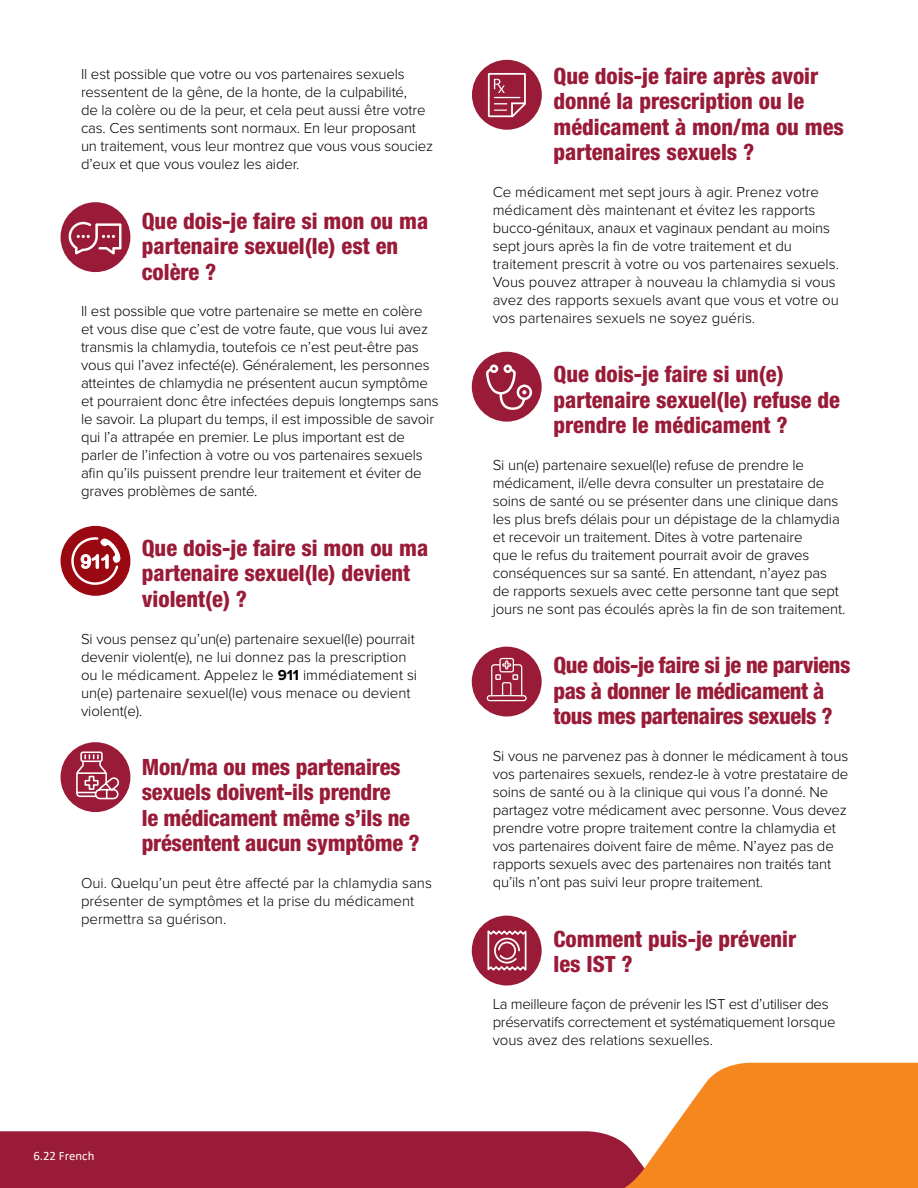
<style>
.page{position:relative;width:918px;height:1188px;background:#fff}
.page>*{position:absolute;margin:0;border:0;box-sizing:border-box;transform-origin:0 0}
.t1{font:800 condensed 22.5px/25.5px "Helvetica Neue LT Std";color:#991b38}
.t2{font:800 condensed 22.5px/25.5px "Helvetica Neue LT Std";letter-spacing:-.02em;color:#991b38}
.t3{font:300 15px/18px "Proxima Nova";letter-spacing:-.01em;color:#000}
.t4{font:12.75px "Calibri";color:#fff}
.s1{font-weight:700}
</style>
<div class="page">
<div style="left:61px;top:526px;width:69px;height:70px;background:#9a0811;border-radius:50%"></div>
<div style="left:61px;top:742px;width:69px;height:70px;background:#991b38;border-radius:50%"></div>
<svg style="left:76px;top:751px;width:44px;height:49px"></svg>
<svg style="left:71px;top:537px;width:50px;height:48px"></svg>
<div style="left:472px;top:916px;width:70px;height:70px;background:#991b38;border-radius:50%"></div>
<svg style="left:487px;top:930px;width:40px;height:41px"></svg>
<div style="left:472px;top:352px;width:70px;height:70px;background:#991b38;border-radius:50%"></div>
<svg style="left:486px;top:364px;width:47px;height:47px"></svg>
<div style="left:61px;top:202px;width:69px;height:70px;background:#991b38;border-radius:50%"></div>
<svg style="left:69px;top:222px;width:53px;height:33px"></svg>
<div style="left:472px;top:60px;width:70px;height:70px;background:#991b38;border-radius:50%"></div>
<svg style="left:488px;top:73px;width:38px;height:44px"></svg>
<div style="left:0;top:1131px;width:558px;height:57px;background:#991b38"></div>
<svg style="left:558px;top:1062px;width:360px;height:126px;fill:#f6871f"></svg>
<div style="left:472px;top:647px;width:70px;height:70px;background:#991b38;border-radius:50%"></div>
<svg style="left:487px;top:658px;width:40px;height:43px"></svg>
<p class="t3" style="left:81px;top:66px;width:354px">Il est possible que votre ou vos partenaires sexuels ressentent de la gêne, de la honte, de la culpabilité,<br>de la colère ou de la peur, et cela peut aussi être votre cas. Ces sentiments sont normaux. En leur proposant un traitement, vous leur montrez que vous vous souciez d’eux et que vous voulez les aider.</p>
<h1 class="t1" style="left:142px;top:207px;width:288px">Que dois-je faire si mon ou ma partenaire sexuel(le) est en colère ?</h1>
<p class="t3" style="left:81px;top:303px;width:359px">Il est possible que votre partenaire se mette en colère et vous dise que c’est de votre faute, que vous lui avez transmis la chlamydia, toutefois ce n’est peut-être pas vous qui l’avez infecté(e). Généralement, les personnes atteintes de chlamydia ne présentent aucun symptôme et pourraient donc être infectées depuis longtemps sans le savoir. La plupart du temps, il est impossible de savoir qui l’a attrapée en premier. Le plus important est de parler de l’infection à votre ou vos partenaires sexuels afin qu’ils puissent prendre leur traitement et éviter de graves problèmes de santé.</p>
<h1 class="t1" style="left:142px;top:535px;width:288px">Que dois-je faire si mon ou ma partenaire sexuel(le) devient violent(e) ?</h1>
<p class="t3" style="left:81px;top:630px;width:338px">Si vous pensez qu’un(e) partenaire sexuel(le) pourrait devenir violent(e), ne lui donnez pas la prescription ou le médicament. Appelez le <span class="s1">911</span> immédiatement si un(e) partenaire sexuel(le) vous menace ou devient violent(e).</p>
<h1 class="t1" style="left:142px;top:754px;width:280px">Mon/ma ou mes partenaires sexuels doivent-ils prendre<br>le médicament même s’ils ne présentent aucun symptôme ?</h1>
<p class="t3" style="left:81px;top:874px;width:352px">Oui. Quelqu’un peut être affecté par la chlamydia sans présenter de symptômes et la prise du médicament permettra sa guérison.</p>
<p class="t4" style="left:33px;top:1146px;width:62px">6.22 French</p>
<h1 class="t1" style="left:554px;top:62px;width:292px">Que dois-je faire après avoir donné la prescription ou le médicament à mon/ma ou mes partenaires sexuels ?</h1>
<p class="t3" style="left:493px;top:183px;width:348px">Ce médicament met sept jours à agir. Prenez votre médicament dès maintenant et évitez les rapports bucco-génitaux, anaux et vaginaux pendant au moins sept jours après la fin de votre traitement et du traitement prescrit à votre ou vos partenaires sexuels.<br>Vous pouvez attraper à nouveau la chlamydia si vous avez des rapports sexuels avant que vous et votre ou vos partenaires sexuels ne soyez guéris.</p>
<h1 class="t1" style="left:554px;top:361px;width:288px">Que dois-je faire si un(e) partenaire sexuel(le) refuse de prendre le médicament ?</h1>
<p class="t3" style="left:493px;top:456px;width:354px">Si un(e) partenaire sexuel(le) refuse de prendre le médicament, il/elle devra consulter un prestataire de soins de santé ou se présenter dans une clinique dans les plus brefs délais pour un dépistage de la chlamydia et recevoir un traitement. Dites à votre partenaire<br>que le refus du traitement pourrait avoir de graves conséquences sur sa santé. En attendant, n’ayez pas de rapports sexuels avec cette personne tant que sept jours ne sont pas écoulés après la fin de son traitement.</p>
<h1 class="t2" style="left:554px;top:652px;width:298px">Que dois-je faire si je ne parviens pas à donner le médicament à tous mes partenaires sexuels ?</h1>
<p class="t3" style="left:493px;top:747px;width:357px">Si vous ne parvenez pas à donner le médicament à tous vos partenaires sexuels, rendez-le à votre prestataire de soins de santé ou à la clinique qui vous l’a donné. Ne partagez votre médicament avec personne. Vous devez prendre votre propre traitement contre la chlamydia et vos partenaires doivent faire de même. N’ayez pas de rapports sexuels avec des partenaires non traités tant qu’ils n’ont pas suivi leur propre traitement.</p>
<h1 class="t1" style="left:554px;top:925px;width:244px">Comment puis-je prévenir les IST ?</h1>
<p class="t3" style="left:493px;top:995px;width:344px">La meilleure façon de prévenir les IST est d’utiliser des préservatifs correctement et systématiquement lorsque vous avez des relations sexuelles.</p>
</div>
